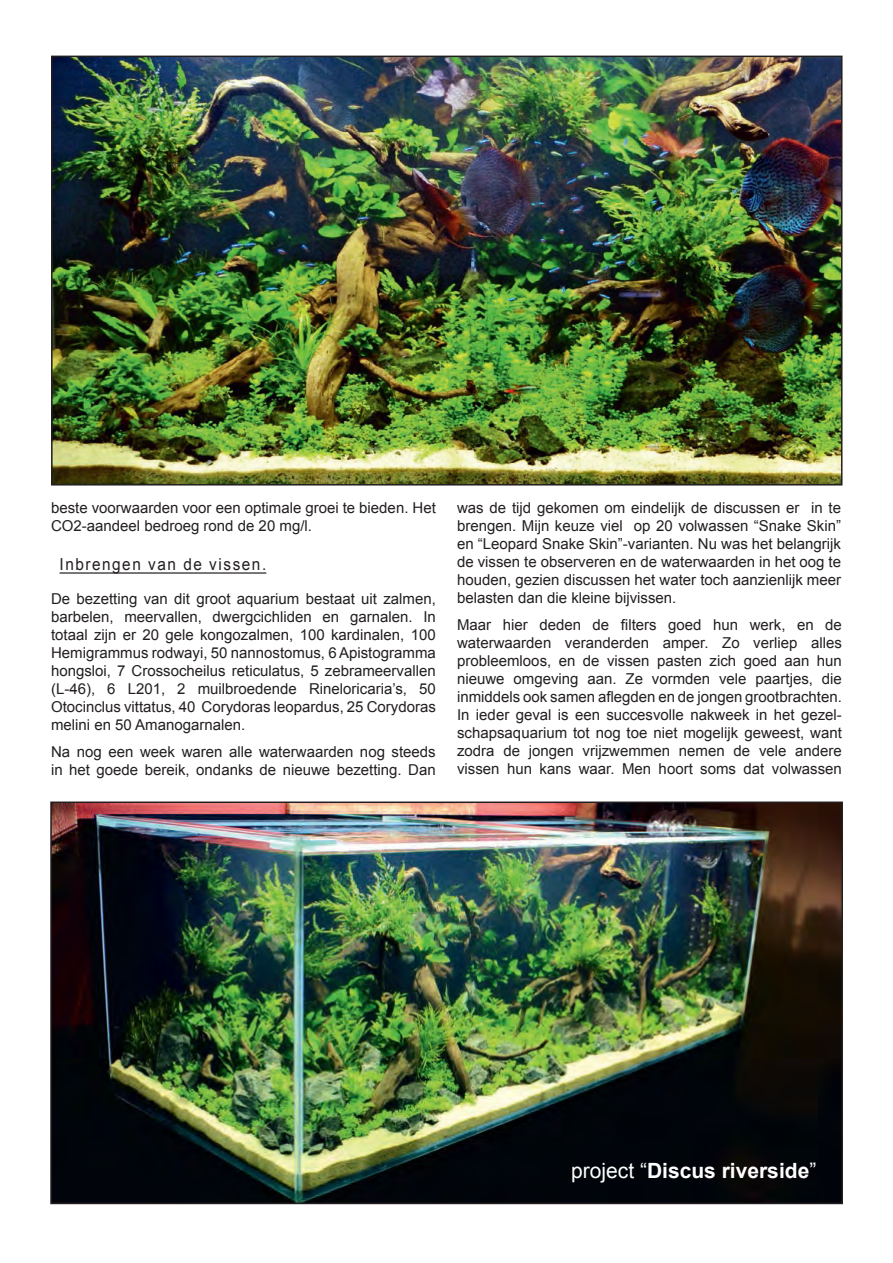
<style>
.page{position:relative;width:893px;height:1263px;background:#fff}
.page>*{position:absolute;margin:0;border:0;box-sizing:border-box;transform-origin:0 0}
.tekst{font:700 21px "Arial";color:#fff}
.Subtitels{font:16.5px "Arial";letter-spacing:.1em;color:#231f20;scale:.93 1}
.tekst-2{font:15px/18px "Arial";color:#231f20;text-align:justify}
.s1{font-weight:400}
</style>
<div class="page">
<img style="left:53px;top:804px;width:787px;height:397px">
<div style="left:50px;top:801px;width:793px;height:403px;border:2px solid #231f20"></div>
<hr style="left:60px;top:572px;width:206px;height:2px;background:#231f20">
<img style="left:54px;top:59px;width:785px;height:423px">
<div style="left:51px;top:56px;width:791px;height:429px;border:2px solid #231f20"></div>
<p class="tekst-2" style="left:51px;top:499px;width:386px">beste voorwaarden voor een optimale groei te bieden. Het<br>CO2-aandeel bedroeg rond de 20 mg/l.</p>
<p class="Subtitels" style="left:60px;top:553px;width:224px">Inbrengen van de vissen.</p>
<p class="tekst-2" style="left:51px;top:589px;width:386px">De bezetting van dit groot aquarium bestaat uit zalmen, barbelen, meervallen, dwergcichliden en garnalen. In totaal zijn er 20 gele kongozalmen, 100 kardinalen, 100<br>Hemigrammus rodwayi, 50 nannostomus, 6 Apistogramma hongsloi, 7 Crossocheilus reticulatus, 5 zebrameervallen (L-46), 6 L201, 2 muilbroedende Rineloricaria’s, 50<br>Otocinclus vittatus, 40 Corydoras leopardus, 25 Corydoras melini en 50 Amanogarnalen.</p>
<p class="tekst-2" style="left:51px;top:742px;width:386px">Na nog een week waren alle waterwaarden nog steeds in het goede bereik, ondanks de nieuwe bezetting. Dan</p>
<p class="tekst-2" style="left:457px;top:499px;width:385px">was de tijd gekomen om eindelijk de discussen er in te brengen. Mijn keuze viel op 20 volwassen “Snake Skin” en “Leopard Snake Skin”-varianten. Nu was het belangrijk de vissen te observeren en de waterwaarden in het oog te houden, gezien discussen het water toch aanzienlijk meer belasten dan die kleine bijvissen.</p>
<p class="tekst-2" style="left:457px;top:616px;width:386px">Maar hier deden de filters goed hun werk, en de waterwaarden veranderden amper. Zo verliep alles probleemloos, en de vissen pasten zich goed aan hun nieuwe omgeving aan. Ze vormden vele paartjes, die inmiddels ook samen aflegden en de jongen grootbrachten.<br>In ieder geval is een succesvolle nakweek in het gezel&shy;schapsaquarium tot nog toe niet mogelijk geweest, want zodra de jongen vrijzwemmen nemen de vele andere vissen hun kans waar. Men hoort soms dat volwassen</p>
<p class="tekst" style="left:571px;top:1156px;width:247px"><span class="s1">project “</span>Discus riverside<span class="s1">”</span></p>
</div>
